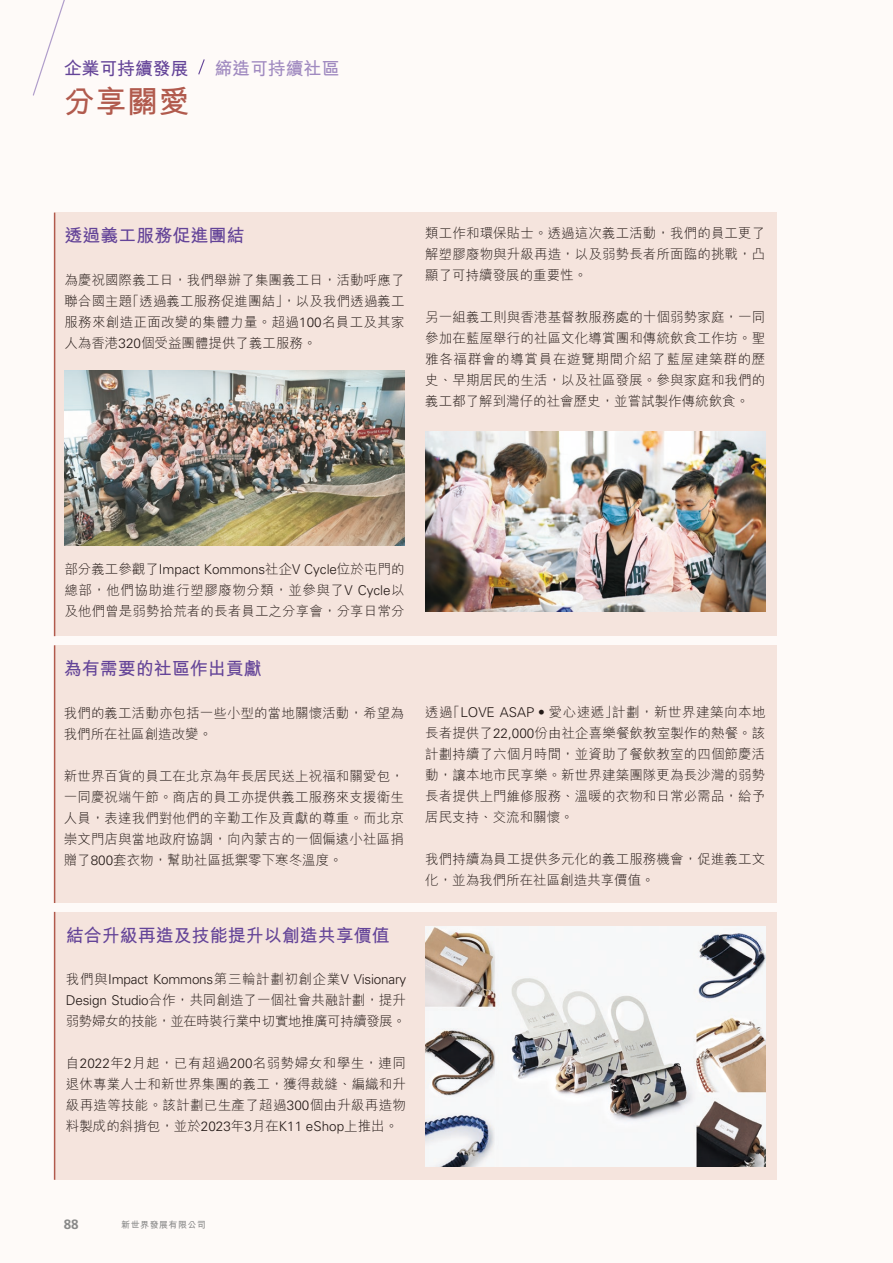
<style>
.page{position:relative;width:893px;height:1263px;background:#fefaf8}
.page>*{position:absolute;margin:0;border:0;box-sizing:border-box;transform-origin:0 0}
.t1{font:700 31.5px "M Hei HK";color:#b15a4d}
.t2{font:700 18px "M Hei HK";color:#644498}
.t3{font:700 18px "M Hei HK";letter-spacing:-.01em;color:#a08ac0}
.t4{font:300 13.5px/21px "M Hei HK";letter-spacing:.01em;color:#231916;text-align:justify}
.t5{font:300 13.5px "Univers LT Std";letter-spacing:-.015em;color:#231916}
.t6{font:300 13.5px/21px "M Hei HK";letter-spacing:-.03em;color:#231916}
.t7{font:700 13.5px "Frutiger LT Std";color:#898989}
.t8{font:700 9px "M Hei HK";letter-spacing:.05em;color:#898989}
.s1{font-family:"Univers LT Std"}
.s2{font-family:"M Hei HK"}
.s3{font-family:"M Hei HKS"}
</style>
<div class="page">
<svg style="left:33px;top:0;width:32px;height:96px"></svg>
<svg style="left:198px;top:59px;width:7px;height:16px"></svg>
<div style="left:54px;top:213px;width:723px;height:423px;background:#f5e4dd"></div>
<hr style="left:54px;top:213px;width:1px;height:423px;background:#b15a4d">
<img style="left:64px;top:370px;width:341px;height:175px">
<img style="left:425px;top:431px;width:341px;height:180px">
<div style="left:54px;top:912px;width:723px;height:268px;background:#f5e4dd"></div>
<hr style="left:54px;top:912px;width:1px;height:268px;background:#b15a4d">
<div style="left:54px;top:645px;width:723px;height:258px;background:#f5e4dd"></div>
<hr style="left:54px;top:645px;width:1px;height:258px;background:#b15a4d">
<img style="left:425px;top:926px;width:340px;height:241px">
<h2 class="t2" style="left:64px;top:55px;width:126px">企業可持續發展</h2>
<h2 class="t3" style="left:214px;top:55px;width:126px">締造可持續社區</h2>
<h1 class="t1" style="left:64px;top:79px;width:127px">分享關愛</h1>
<h2 class="t2" style="left:64px;top:222px;width:181px">透過義工服務促進團結</h2>
<p class="t4" style="left:64px;top:269px;width:342px">為慶祝國際義工日，我們舉辦了集團義工日，活動呼應了聯合國主題「透過義工服務促進團結」，以及我們透過義工服務來創造正面改變的集體力量。超過<span class="s1">100</span>名員工及其家人為香港<span class="s1">320</span>個受益團體提供了義工服務。</p>
<p class="t4" style="left:425px;top:222px;width:342px">類工作和環保貼士。透過這次義工活動，我們的員工更了解塑膠廢物與升級再造，以及弱勢長者所面臨的挑戰，凸顯了可持續發展的重要性。</p>
<p class="t4" style="left:425px;top:306px;width:342px">另一組義工則與香港基督教服務處的十個弱勢家庭，一同參加在藍屋舉行的社區文化導賞團和傳統飲食工作坊。聖雅各福群會的導賞員在遊覽期間介紹了藍屋建築群的歷史、早期居民的生活，以及社區發展。參與家庭和我們的義工都了解到灣仔的社會歷史，並嘗試製作傳統飲食。</p>
<p class="t5" style="left:64px;top:561px;width:342px"><span class="s2">部分義工參觀了</span>Impact Kommons<span class="s2">社企</span>V Cycle<span class="s2">位於</span><span class="s3">屯</span><span class="s2">門的</span></p>
<p class="t4" style="left:64px;top:579px;width:342px">總部，他們協助進行塑膠廢物分類，並參與了<span class="s1">V Cycle</span>以及他們曾是弱勢拾荒者的長者員工之分享會，分享日常分</p>
<h2 class="t2" style="left:64px;top:655px;width:199px">為有需要的社區作出貢獻</h2>
<p class="t4" style="left:64px;top:702px;width:342px">我們的義工活動亦包括一些小型的當地關懷活動，希望為我們所在社區創造改變。</p>
<p class="t4" style="left:64px;top:765px;width:342px">新世界百貨的員工在北京為年長居民送上祝福和關愛包，一同慶祝端午節。商店的員工亦提供義工服務來支援衛生人員，表達我們對他們的辛勤工作及貢獻的尊重。而北京崇文門店與當地政府協調，向內蒙古的一個偏遠小社區捐贈了<span class="s1">800</span>套衣物，幫助社區抵禦零下寒冬溫度。</p>
<h2 class="t2" style="left:66px;top:922px;width:326px">結合升級再造及技能提升以創造共享價值</h2>
<p class="t5" style="left:66px;top:971px;width:342px"><span class="s2">我們與</span>Impact Kommons<span class="s2">第三輪計劃初創企業</span>V Visionary</p>
<p class="t6" style="left:66px;top:989px;width:342px"><span class="s1">Design Studio</span>合作，共同創造了一個社會共融計劃，提升弱勢婦女的技能，並在時裝行業中切實地推廣可持續發展。</p>
<p class="t4" style="left:66px;top:1052px;width:342px">自<span class="s1">2022</span>年<span class="s1">2</span>月起，已有超過<span class="s1">200</span>名弱勢婦女和學生，連同退休專業人士和新世界集團的義工，獲得裁縫、編織和升級再造等技能。該計劃已生產了超過<span class="s1">300</span>個由升級再造物料製成的斜揹包，並於<span class="s1">2023</span>年<span class="s1">3</span>月在<span class="s1">K11 eShop</span>上推出。</p>
<p class="t4" style="left:425px;top:701px;width:342px">透過「<span class="s1">LOVE ASAP •</span> 愛心速遞」計劃，新世界建築向本地長者提供了<span class="s1">22,000</span>份由社企喜樂餐飲教室製作的熱餐。該計劃持續了六個月時間，並資助了餐飲教室的四個節慶活動，讓本地市民享樂。新世界建築團隊更為長沙灣的弱勢長者提供上門維修服務、溫暖的衣物和日常必需品，給予居民支持、交流和關懷。</p>
<p class="t4" style="left:425px;top:848px;width:342px">我們持續為員工提供多元化的義工服務機會，促進義工文化，並為我們所在社區創造共享價值。</p>
<p class="t7" style="left:64px;top:1216px;width:17px">88</p>
<p class="t8" style="left:121px;top:1218px;width:86px">新世界發展有限公司</p>
</div>
